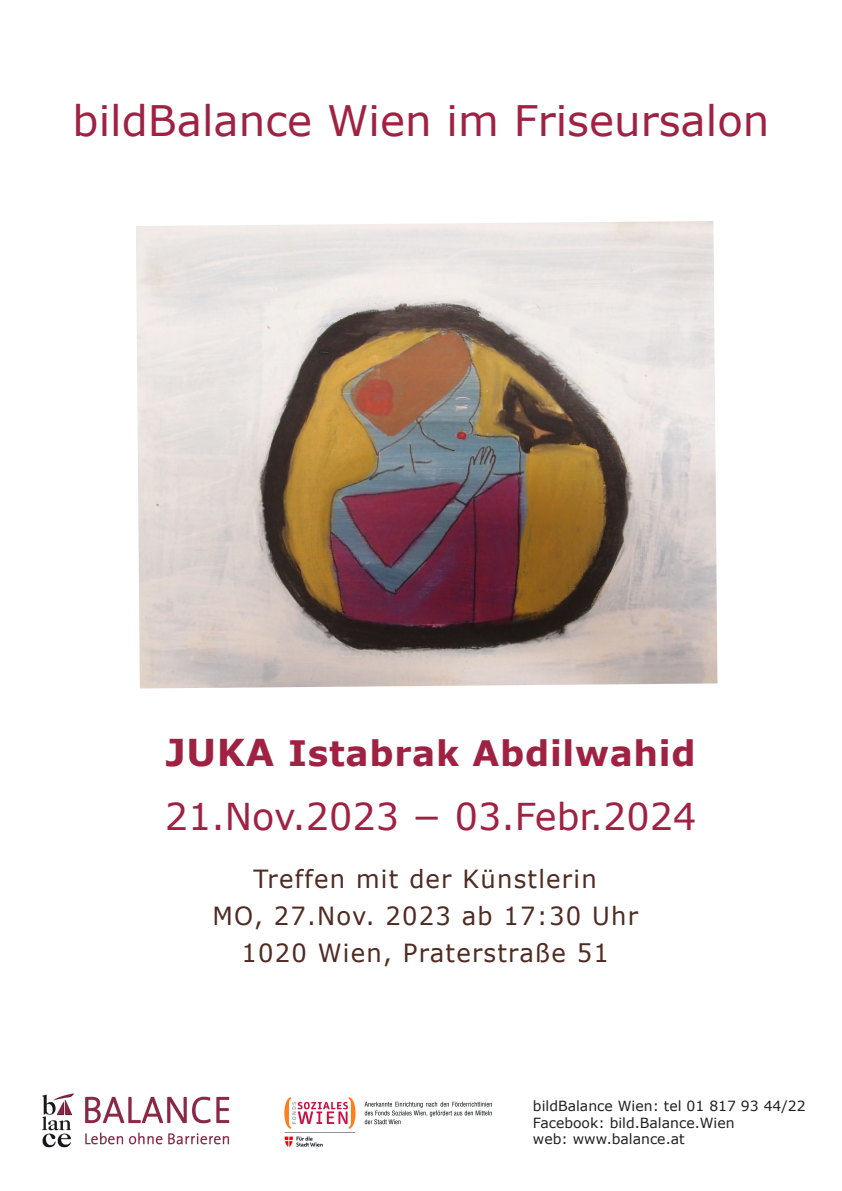
<style>
.page{position:relative;width:842px;height:1191px;background:#fff}
.page>*{position:absolute;margin:0;border:0;box-sizing:border-box;transform-origin:0 0}
.t1{font:42px "Verdana";color:#9f2243}
.t2{font:37px "Verdana";color:#9f2243}
.t3{font:700 35px "Verdana";letter-spacing:.02em;color:#9f2243}
.t4{font:25px/37px "Verdana";letter-spacing:.05em;color:#4f2b22;text-align:center}
.t5{font:14px "Verdana";color:#231f20}
.s1{font-size:37px}
</style>
<div class="page">
<img style="left:136px;top:221px;width:581px;height:467px">
<img style="left:42px;top:1093px;width:188px;height:55px">
<img style="left:284px;top:1097px;width:208px;height:50px">
<p class="t1" style="left:73px;top:94px;width:698px">bildBalance Wien im Friseursalon</p>
<p class="t3" style="left:165px;top:730px;width:532px"><span class="s1">JUKA</span> Istabrak Abdilwahid</p>
<p class="t2" style="left:165px;top:792px;width:533px">21.Nov.2023 − 03.Febr.2024</p>
<p class="t4" style="left:212px;top:860px;width:427px">Treffen mit der Künstlerin<br>MO, 27.Nov. 2023 ab 17:30 Uhr<br>1020 Wien, Praterstraße 51</p>
<p class="t5" style="left:533px;top:1096px;width:274px">bildBalance Wien: tel 01 817 93 44/22</p>
<p class="t5" style="left:533px;top:1113px;width:203px">Facebook: bild.Balance.Wien</p>
<p class="t5" style="left:533px;top:1130px;width:153px">web: www.balance.at</p>
</div>
